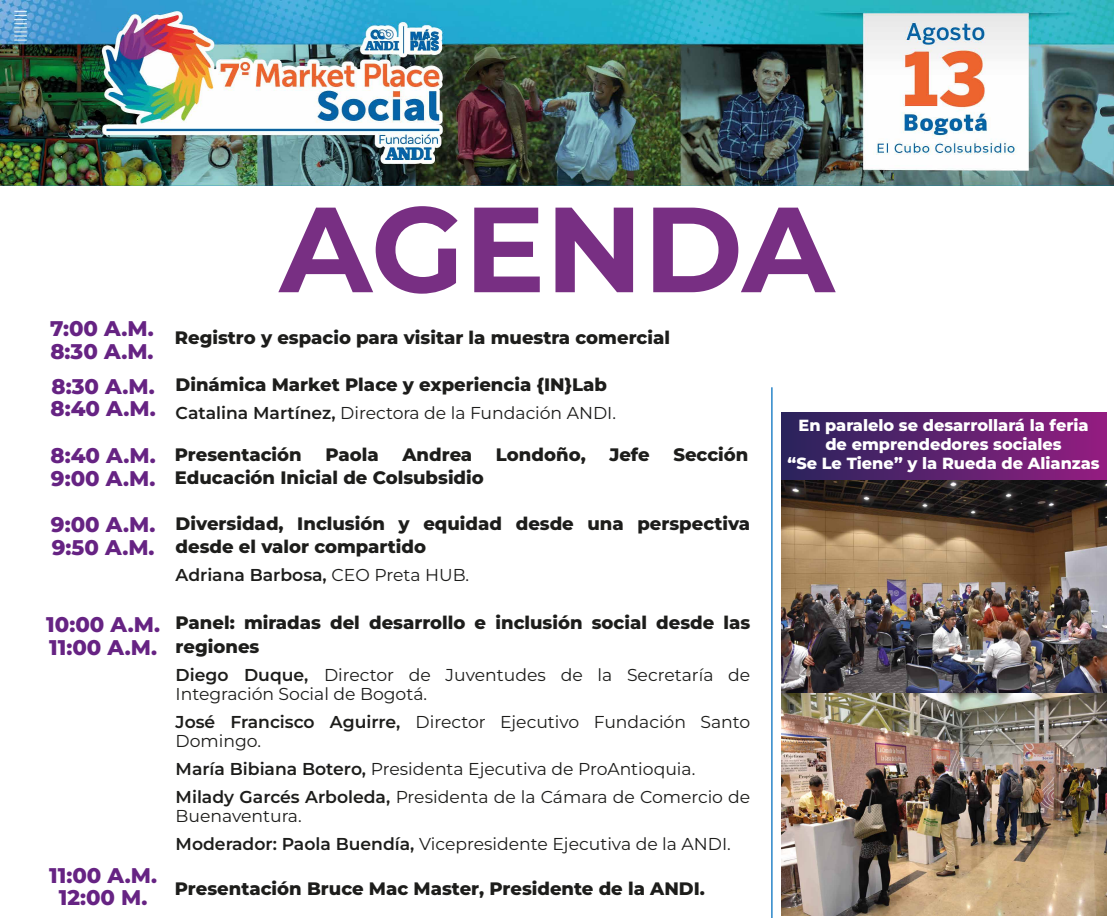
<style>
.page{position:relative;width:1114px;height:918px;background:#fff}
.page>*{position:absolute;margin:0;border:0;box-sizing:border-box;transform-origin:0 0}
.t1{font:700 120.8px "Montserrat";color:#782f83}
.t2{font:800 21.2px/22.4px "Montserrat";color:#662383}
.t3{font:800 18px/23.2px "Montserrat";color:#1d1d1b}
.t4{font:17.2px/18.8px "Montserrat";color:#1d1d1b}
.t5{font:600 17.2px "Montserrat";color:#1d1d1b}
.t6{font:800 16.12px/19px "Montserrat";color:#fff;text-align:center}
.s1{font-weight:600}
.s2{font-weight:400}
</style>
<div class="page">
<img style="left:781px;top:479px;width:325px;height:436px">
<div style="left:781px;top:413px;width:325px;height:66px;background:linear-gradient(to right,#28255c,#931e81)"></div>
<hr style="left:771px;top:387px;width:1px;height:530px;background:#378dcc">
<img style="left:1px;top:0;width:1112px;height:185px">
<p class="t2" style="left:50px;top:317px;width:105px">7:00 A.M.<br>8:30 A.M.</p>
<p class="t2" style="left:51px;top:374px;width:107px">8:30 A.M.<br>8:40 A.M.</p>
<p class="t2" style="left:51px;top:444px;width:107px">8:40 A.M.<br>9:00 A.M.</p>
<p class="t2" style="left:51px;top:513px;width:106px">9:00 A.M.<br>9:50 A.M.</p>
<p class="t2" style="left:46px;top:612px;width:115px">10:00 A.M.<br>11:00 A.M.</p>
<p class="t2" style="left:49px;top:863px;width:109px;text-align:center">11:00 A.M.<br>12:00 M.</p>
<h1 class="t1" style="left:279px;top:162px;width:556px">AGENDA</h1>
<p class="t3" style="left:175px;top:326px;width:496px">Registro y espacio para visitar la muestra comercial</p>
<p class="t3" style="left:176px;top:372px;width:433px">Dinámica Market Place y experiencia {IN}Lab</p>
<p class="t4" style="left:176px;top:403px;width:442px"><span class="s1">Catalina Martínez,</span> Directora de la Fundación ANDI.</p>
<p class="t3" style="left:175px;top:442px;width:128px">Presentación</p>
<p class="t3" style="left:325px;top:442px;width:55px">Paola</p>
<p class="t3" style="left:402px;top:442px;width:71px">Andrea</p>
<p class="t3" style="left:496px;top:442px;width:91px">Londoño,</p>
<p class="t3" style="left:609px;top:442px;width:42px">Jefe</p>
<p class="t3" style="left:673px;top:442px;width:76px">Sección</p>
<p class="t3" style="left:175px;top:465px;width:310px">Educación Inicial de Colsubsidio</p>
<p class="t3" style="left:176px;top:511px;width:576px">Diversidad, Inclusión y equidad desde una perspectiva desde el valor compartido</p>
<p class="t5" style="left:176px;top:563px;width:295px">Adriana Barbosa, <span class="s2">CEO Preta HUB.</span></p>
<p class="t3" style="left:176px;top:611px;width:576px">Panel: miradas del desarrollo e inclusión social desde las regiones</p>
<p class="t4" style="left:176px;top:664px;width:576px"><span class="s1">Diego Duque,</span> Director de Juventudes de la Secretaría de<br>Integración Social de Bogotá.</p>
<p class="t4" style="left:176px;top:711px;width:576px"><span class="s1">José Francisco Aguirre,</span> Director Ejecutivo Fundación Santo<br>Domingo.</p>
<p class="t4" style="left:176px;top:754px;width:576px;line-height:28px"><span class="s1">María Bibiana Botero,</span> Presidenta Ejecutiva de ProAntioquia.<br><span class="s1">Milady Garcés Arboleda,</span> Presidenta de la Cámara de Comercio de</p>
<p class="t4" style="left:176px;top:800px;width:557px;line-height:28.1px">Buenaventura.<br><span class="s1">Moderador: Paola Buendía,</span> Vicepresidente Ejecutiva de la ANDI.</p>
<p class="t3" style="left:175px;top:876px;width:531px">Presentación Bruce Mac Master, Presidente de la ANDI.</p>
<p class="t6" style="left:787px;top:415px;width:314px">En paralelo se desarrollará la feria de emprendedores sociales<br>“Se Le Tiene” y la Rueda de Alianzas</p>
</div>
